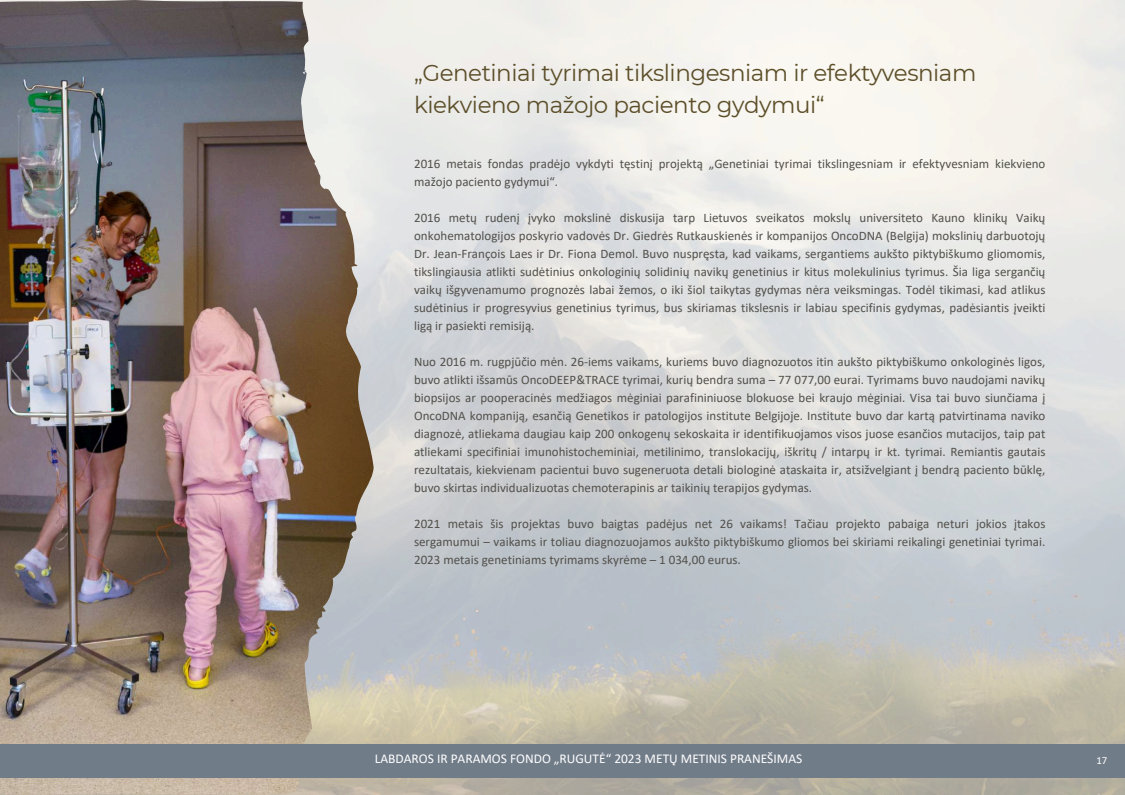
<style>
.page{position:relative;width:1125px;height:795px;background:#fff}
.page>*{position:absolute;margin:0;border:0;box-sizing:border-box;transform-origin:0 0}
.t1{font:23px/31.5px "Montserrat";letter-spacing:-.02em;color:#5c4e29}
.t2{font:13.4px "Calibri";color:#fff}
.t3{font:13px/18px "Calibri";color:#52504b;text-align:justify}
.t4{font:10.8px "Calibri";color:#fff}
</style>
<div class="page">
<img style="left:0;top:0;width:1125px;height:795px">
<img style="left:0;top:1px;width:374px;height:794px">
<div style="left:0;top:744px;width:1125px;height:34px;background:#717c89"></div>
<h1 class="t1" style="left:414px;top:57px;width:564px">„Genetiniai tyrimai tikslingesniam ir efektyvesniam kiekvieno mažojo paciento gydymui“</h1>
<p class="t3" style="left:414px;top:156px;width:633px">2016 metais fondas pradėjo vykdyti tęstinį projektą „Genetiniai tyrimai tikslingesniam ir efektyvesniam kiekvieno mažojo paciento gydymui“.</p>
<p class="t3" style="left:414px;top:210px;width:633px">2016 metų rudenį įvyko mokslinė diskusija tarp Lietuvos sveikatos mokslų universiteto Kauno klinikų Vaikų onkohematologijos poskyrio vadovės Dr. Giedrės Rutkauskienės ir kompanijos OncoDNA (Belgija) mokslinių darbuotojų Dr. Jean-François Laes ir Dr. Fiona Demol. Buvo nuspręsta, kad vaikams, sergantiems aukšto piktybiškumo gliomomis, tikslingiausia atlikti sudėtinius onkologinių solidinių navikų genetinius ir kitus molekulinius tyrimus. Šia liga sergančių vaikų išgyvenamumo prognozės labai žemos, o iki šiol taikytas gydymas nėra veiksmingas. Todėl tikimasi, kad atlikus sudėtinius ir progresyvius genetinius tyrimus, bus skiriamas tikslesnis ir labiau specifinis gydymas, padėsiantis įveikti ligą ir pasiekti remisiją.</p>
<p class="t3" style="left:414px;top:354px;width:633px">Nuo 2016 m. rugpjūčio mėn. 26-iems vaikams, kuriems buvo diagnozuotos itin aukšto piktybiškumo onkologinės ligos, buvo atlikti išsamūs OncoDEEP&amp;TRACE tyrimai, kurių bendra suma – 77 077,00 eurai. Tyrimams buvo naudojami navikų biopsijos ar pooperacinės medžiagos mėginiai parafininiuose blokuose bei kraujo mėginiai. Visa tai buvo siunčiama į OncoDNA kompaniją, esančią Genetikos ir patologijos institute Belgijoje. Institute buvo dar kartą patvirtinama naviko diagnozė, atliekama daugiau kaip 200 onkogenų sekoskaita ir identifikuojamos visos juose esančios mutacijos, taip pat atliekami specifiniai imunohistocheminiai, metilinimo, translokacijų, iškritų / intarpų ir kt. tyrimai. Remiantis gautais rezultatais, kiekvienam pacientui buvo sugeneruota detali biologinė ataskaita ir, atsižvelgiant į bendrą paciento būklę, buvo skirtas individualizuotas chemoterapinis ar taikinių terapijos gydymas.</p>
<p class="t3" style="left:414px;top:516px;width:633px">2021 metais šis projektas buvo baigtas padėjus net 26 vaikams! Tačiau projekto pabaiga neturi jokios įtakos sergamumui – vaikams ir toliau diagnozuojamos aukšto piktybiškumo gliomos bei skiriami reikalingi genetiniai tyrimai.<br>2023 metais genetiniams tyrimams skyrėme – 1 034,00 eurus.</p>
<p class="t2" style="left:375px;top:753px;width:429px">LABDAROS IR PARAMOS FONDO „RUGUTĖ“ 2023 METŲ METINIS PRANEŠIMAS</p>
<p class="t4" style="left:1096px;top:756px;width:12px">17</p>
</div>
